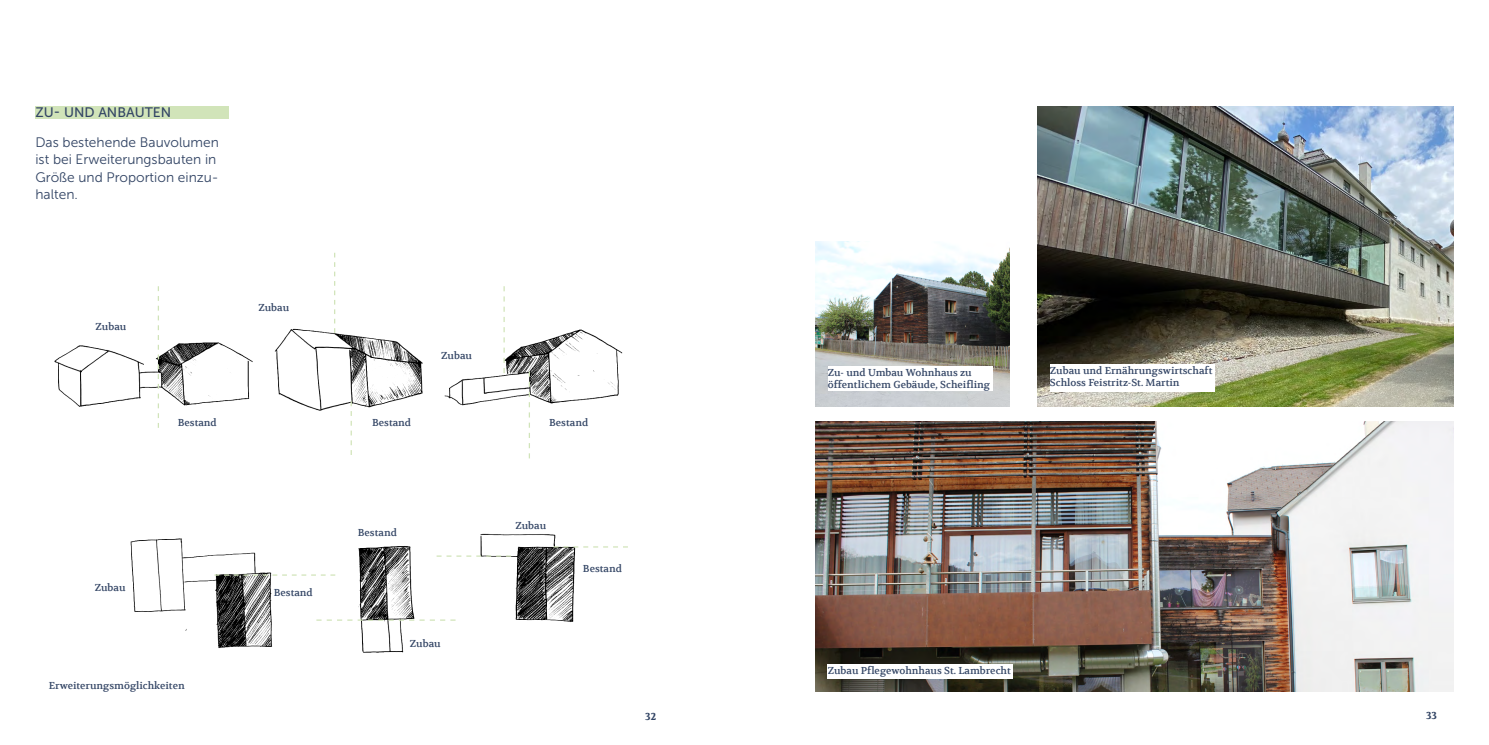
<style>
.page{position:relative;width:1489px;height:745px;background:#fff}
.page>*{position:absolute;margin:0;border:0;box-sizing:border-box;transform-origin:0 0}
.t1{font:13.75px/17.5px "Museo Sans 300";color:#324464}
.t2{font:13.75px "Museo Sans 500";color:#324464}
.t3{font:10px/12px "Volkhov";color:#324464}
.t4{font:700 10px "Volkhov";color:#324464}
</style>
<div class="page">
<img style="left:130px;top:533px;width:498px;height:120px">
<svg style="left:553px;top:546px;width:75px;height:1px"></svg>
<svg style="left:316px;top:619px;width:139px;height:1px"></svg>
<img style="left:54px;top:262px;width:569px;height:165px">
<svg style="left:436px;top:555px;width:75px;height:1px"></svg>
<svg style="left:214px;top:574px;width:121px;height:1px"></svg>
<svg style="left:158px;top:286px;width:1px;height:141px"></svg>
<svg style="left:334px;top:252px;width:1px;height:81px"></svg>
<svg style="left:350px;top:401px;width:2px;height:53px"></svg>
<svg style="left:503px;top:286px;width:1px;height:87px"></svg>
<svg style="left:528px;top:371px;width:2px;height:87px"></svg>
<div style="left:35px;top:106px;width:194px;height:12px;background:#d1e4b9"></div>
<img style="left:815px;top:241px;width:194px;height:165px">
<div style="left:827px;top:366px;width:165px;height:25px;background:#fff"></div>
<img style="left:815px;top:421px;width:638px;height:270px">
<div style="left:827px;top:664px;width:185px;height:15px;background:#fff"></div>
<img style="left:1037px;top:106px;width:416px;height:300px">
<div style="left:1049px;top:363px;width:165px;height:28px;background:#fff"></div>
<h1 class="t2" style="left:35px;top:104px;width:137px">ZU- UND ANBAUTEN</h1>
<h1 class="t1" style="left:35px;top:133px;width:185px">Das bestehende Bauvolumen ist bei Erweiterungsbauten in<br>Größe und Proportion einzu&shy;halten.</h1>
<p class="t3" style="left:96px;top:320px;width:32px">Zubau</p>
<p class="t3" style="left:258px;top:301px;width:32px">Zubau</p>
<p class="t3" style="left:441px;top:349px;width:32px">Zubau</p>
<p class="t3" style="left:178px;top:416px;width:41px">Bestand</p>
<p class="t3" style="left:372px;top:416px;width:41px">Bestand</p>
<p class="t3" style="left:549px;top:416px;width:41px">Bestand</p>
<p class="t3" style="left:827px;top:366px;width:164px">Zu- und Umbau Wohnhaus zu öffentlichem Gebäude, Scheifling</p>
<p class="t3" style="left:1049px;top:364px;width:164px">Zubau und Ernährungswirtschaft<br>Schloss Feistritz-St. Martin</p>
<p class="t3" style="left:95px;top:581px;width:32px">Zubau</p>
<p class="t3" style="left:49px;top:679px;width:137px">Erweiterungsmöglichkeiten</p>
<p class="t3" style="left:274px;top:586px;width:41px">Bestand</p>
<p class="t3" style="left:358px;top:526px;width:41px">Bestand</p>
<p class="t3" style="left:410px;top:637px;width:32px">Zubau</p>
<p class="t3" style="left:515px;top:519px;width:32px">Zubau</p>
<p class="t3" style="left:583px;top:562px;width:41px">Bestand</p>
<p class="t3" style="left:827px;top:664px;width:184px">Zubau Pflegewohnhaus St. Lambrecht</p>
<p class="t4" style="left:645px;top:710px;width:12px">32</p>
<p class="t4" style="left:1425px;top:709px;width:12px">33</p>
</div>
